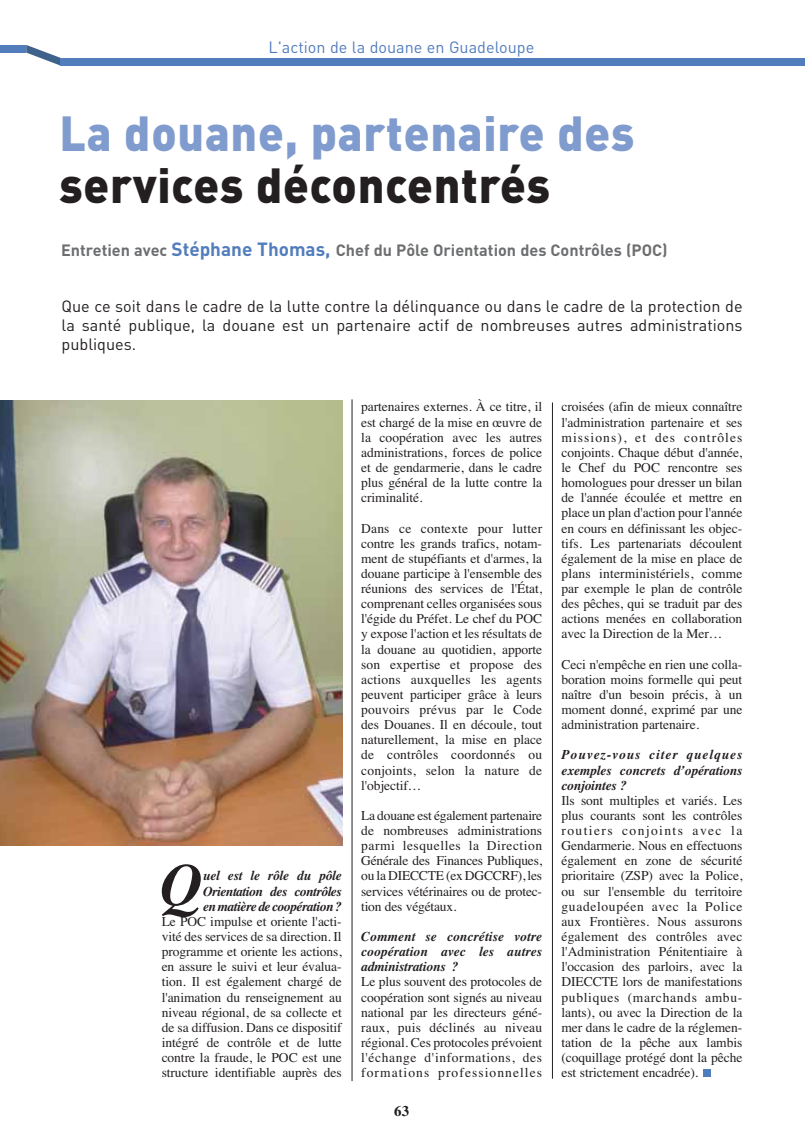
<style>
.page{position:relative;width:805px;height:1138px;background:#fff}
.page>*{position:absolute;margin:0;border:0;box-sizing:border-box;transform-origin:0 0}
.t1{font:italic 700 59.1px "Times";color:#231f20}
.t2{font:900 48.6px "DIN";letter-spacing:.015em;color:#809bcd;scale:.95 1}
.t3{font:900 48.6px "DIN";letter-spacing:.015em;color:#231f20;scale:.95 1}
.t4{font:16.2px/18.9px "DIN";color:#231f20;text-align:justify}
.t5{font:700 16.2px "DIN";color:#6d6e70}
.t6{font:16.2px "DIN";color:#527dbc}
.t7{font:700 14.85px "Times";color:#231f20}
.t8{font:13.5px/15.1px "Times";letter-spacing:-.005em;color:#231f20;text-align:justify}
.t9{font:italic 700 13.5px/15.1px "Times";letter-spacing:-.01em;color:#231f20;text-align:justify}
.s1{font-size:18.9px;color:#527dbc}
</style>
<div class="page">
<div style="left:702px;top:1069px;width:8px;height:7px;background:#527dbc"></div>
<hr style="left:351px;top:399px;width:1px;height:681px;background:#231f20">
<hr style="left:551px;top:402px;width:1px;height:676px;background:#231f20">
<div style="left:0;top:45px;width:26px;height:8px;background:#527dbc"></div>
<svg style="left:26px;top:45px;width:35px;height:21px"></svg>
<div style="left:61px;top:58px;width:743px;height:8px;background:#527dbc"></div>
<img style="left:0;top:400px;width:342px;height:445px">
<p class="t6" style="left:268px;top:41px;width:267px">L'action de la douane en Guadeloupe</p>
<h2 class="t2" style="left:59px;top:117px;width:606px">La douane, partenaire des</h2>
<h2 class="t3" style="left:59px;top:168px;width:517px">services déconcentrés</h2>
<p class="t5" style="left:61px;top:244px;width:607px">Entretien avec <span class="s1">Stéphane Thomas,</span> Chef du Pôle Orientation des Contrôles (POC)</p>
<p class="t4" style="left:61px;top:298px;width:682px">Que ce soit dans le cadre de la lutte contre la délinquance ou dans le cadre de la protection de la santé publique, la douane est un partenaire actif de nombreuses autres administrations publiques.</p>
<h1 class="t1" style="left:160px;top:863px;width:44px">Q</h1>
<p class="t9" style="left:203px;top:869px;width:140px">uel est le rôle du pôle Orientation des contrôles en matière de coopération ?</p>
<p class="t8" style="left:161px;top:914px;width:181px">Le POC impulse et oriente l'acti&shy;vité des services de sa direction. Il programme et oriente les actions, en assure le suivi et leur évalua&shy;tion. Il est également chargé de l'animation du renseignement au niveau régional, de sa collecte et de sa diffusion. Dans ce dispositif intégré de contrôle et de lutte contre la fraude, le POC est une structure identifiable auprès des</p>
<p class="t8" style="left:361px;top:400px;width:182px">partenaires externes. À ce titre, il est chargé de la mise en œuvre de la coopération avec les autres administrations, forces de police et de gendarmerie, dans le cadre plus général de la lutte contre la criminalité.</p>
<p class="t8" style="left:361px;top:521px;width:182px">Dans ce contexte pour lutter contre les grands trafics, notam&shy;ment de stupéfiants et d'armes, la douane participe à l'ensemble des réunions des services de l'État, comprenant celles organisées sous l'égide du Préfet. Le chef du POC y expose l'action et les résultats de la douane au quotidien, apporte son expertise et propose des actions auxquelles les agents peuvent participer grâce à leurs pouvoirs prévus par le Code des Douanes. Il en découle, tout naturellement, la mise en place de contrôles coordonnés ou conjoints, selon la nature de l'objectif…</p>
<p class="t8" style="left:361px;top:809px;width:182px">La douane est également partenaire de nombreuses administrations parmi lesquelles la Direction Générale des Finances Publiques, ou la DIECCTE (ex DGCCRF), les services vétérinaires ou de protec&shy;tion des végétaux.</p>
<p class="t9" style="left:361px;top:930px;width:182px">Comment se concrétise votre coopération avec les autres administrations ?</p>
<p class="t8" style="left:361px;top:975px;width:182px">Le plus souvent des protocoles de coopération sont signés au niveau national par les directeurs géné&shy;raux, puis déclinés au niveau régional. Ces protocoles prévoient l'échange d'informations, des formations professionnelles</p>
<p class="t7" style="left:394px;top:1104px;width:16px">63</p>
<p class="t8" style="left:561px;top:400px;width:182px">croisées (afin de mieux connaître l'administration partenaire et ses missions), et des contrôles conjoints. Chaque début d'année, le Chef du POC rencontre ses homologues pour dresser un bilan de l'année écoulée et mettre en place un plan d'action pour l'année en cours en définissant les objec&shy;tifs. Les partenariats découlent également de la mise en place de plans interministériels, comme par exemple le plan de contrôle des pêches, qui se traduit par des actions menées en collaboration avec la Direction de la Mer…</p>
<p class="t8" style="left:561px;top:657px;width:182px">Ceci n'empêche en rien une colla&shy;boration moins formelle qui peut naître d'un besoin précis, à un moment donné, exprimé par une administration partenaire.</p>
<p class="t9" style="left:561px;top:748px;width:182px">Pouvez-vous citer quelques exemples concrets d’opérations conjointes ?</p>
<p class="t8" style="left:561px;top:794px;width:182px">Ils sont multiples et variés. Les plus courants sont les contrôles routiers conjoints avec la Gendarmerie. Nous en effectuons également en zone de sécurité prioritaire (ZSP) avec la Police, ou sur l'ensemble du territoire guadeloupéen avec la Police aux Frontières. Nous assurons également des contrôles avec l'Administration Pénitentiaire à l'occasion des parloirs, avec la DIECCTE lors de manifestations publiques (marchands ambu&shy;lants), ou avec la Direction de la mer dans le cadre de la réglemen&shy;tation de la pêche aux lambis (coquillage protégé dont la pêche est strictement encadrée).</p>
</div>
